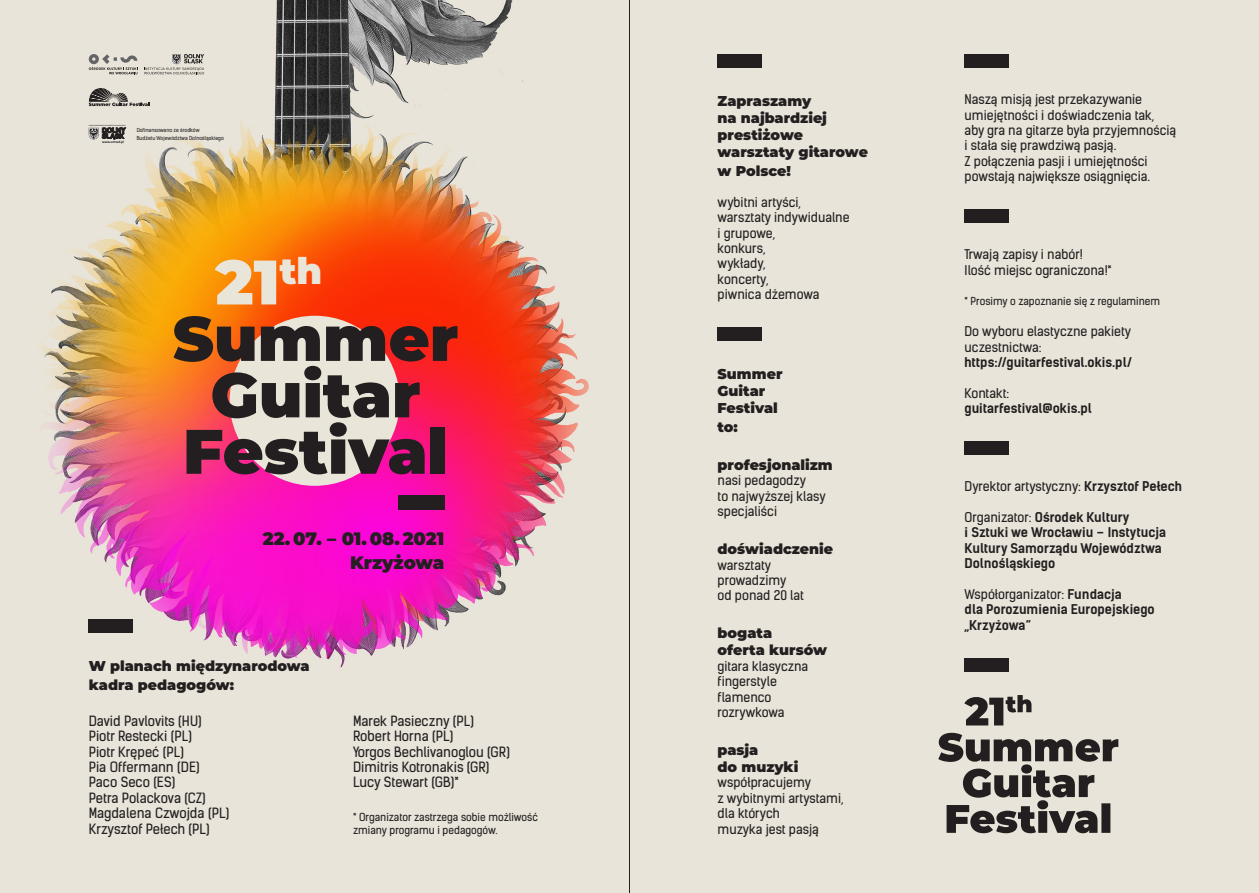
<style>
.page{position:relative;width:1259px;height:893px;background:#fff}
.page>*{position:absolute;margin:0;border:0;box-sizing:border-box;transform-origin:0 0}
.t1{font:900 62.7px "Montserrat";color:#231f20}
.t2{font:900 62.7px "Montserrat";color:#e9e5d9}
.t3{font:900 18px "Montserrat";letter-spacing:-.01em;color:#231f20}
.t4{font:900 14.25px/18.8px "Montserrat";color:#231f20}
.t5{font:13.5px "Kelson Sans";color:#231f20}
.t6{font:12.9px/15.5px "Kelson Sans";color:#231f20}
.t7{font:700 12.9px/15.5px "Kelson Sans";color:#231f20}
.t8{font:10.5px "Kelson Sans";color:#231f20}
.t9{font:5.25px "Kelson Sans";color:#231f20}
.t10{font:700 3.6px "Calibri";color:#231f20}
.s1{font-weight:700}
.s2{font-weight:400}
</style>
<div class="page">
<img style="left:0;top:0;width:629px;height:893px">
<div style="left:629px;top:0;width:630px;height:893px;background:#e8e4d9"></div>
<svg style="left:938px;top:733px;width:180px;height:100px"></svg>
<svg style="left:964px;top:695px;width:67px;height:30px"></svg>
<hr style="left:629px;top:0;width:1px;height:893px;background:#231f20">
<div style="left:89px;top:619px;width:44px;height:14px;background:#231f20"></div>
<div style="left:717px;top:54px;width:45px;height:14px;background:#231f20"></div>
<div style="left:717px;top:327px;width:45px;height:14px;background:#231f20"></div>
<div style="left:964px;top:54px;width:45px;height:14px;background:#231f20"></div>
<div style="left:964px;top:209px;width:45px;height:14px;background:#231f20"></div>
<div style="left:964px;top:441px;width:45px;height:14px;background:#231f20"></div>
<div style="left:964px;top:658px;width:45px;height:14px;background:#231f20"></div>
<svg style="left:89px;top:88px;width:60px;height:18px"></svg>
<svg style="left:89px;top:54px;width:49px;height:20px"></svg>
<svg style="left:144px;top:54px;width:60px;height:21px"></svg>
<svg style="left:89px;top:125px;width:37px;height:15px"></svg>
<div style="left:230px;top:316px;width:170px;height:170px;background:#e9e5d9;border-radius:50%"></div>
<div style="left:398px;top:495px;width:47px;height:15px;background:#231f20"></div>
<p class="t10" style="left:102px;top:140px;width:23px">www.umwd.pl</p>
<p class="t9" style="left:137px;top:127px;width:64px">Dofinansowano ze środków</p>
<p class="t9" style="left:137px;top:134px;width:89px">Budżetu Województwa Dolnośląskiego</p>
<p class="t2" style="left:215px;top:235px;width:108px">21<sup>th</sup></p>
<p class="t1" style="left:173px;top:292px;width:287px">Summer</p>
<p class="t1" style="left:210px;top:348px;width:211px">Guitar</p>
<p class="t1" style="left:183px;top:404px;width:267px">Festival</p>
<p class="t3" style="left:263px;top:525px;width:183px">22. 07. – 01. 08. 2021</p>
<p class="t3" style="left:350px;top:549px;width:96px">Krzyżowa</p>
<p class="t4" style="left:89px;top:655px;width:222px">W planach międzynarodowa kadra pedagogów:</p>
<p class="t5" style="left:89px;top:712px;width:115px">David Pavlovits (HU)</p>
<p class="t5" style="left:89px;top:728px;width:105px">Piotr Restecki (PL)</p>
<p class="t5" style="left:89px;top:743px;width:97px">Piotr Krępeć (PL)</p>
<p class="t5" style="left:89px;top:759px;width:113px">Pia Offermann (DE)</p>
<p class="t5" style="left:89px;top:774px;width:88px">Paco Seco (ES)</p>
<p class="t5" style="left:89px;top:789px;width:119px">Petra Polackova (CZ)</p>
<p class="t5" style="left:89px;top:805px;width:142px">Magdalena Czwojda (PL)</p>
<p class="t5" style="left:89px;top:820px;width:123px">Krzysztof Pełech (PL)</p>
<p class="t5" style="left:353px;top:712px;width:122px">Marek Pasieczny (PL)</p>
<p class="t5" style="left:353px;top:728px;width:102px">Robert Horna (PL)</p>
<p class="t5" style="left:353px;top:743px;width:158px">Yorgos Bechlivanoglou (GR)</p>
<p class="t5" style="left:353px;top:759px;width:138px">Dimitris Kotronakis (GR)</p>
<p class="t5" style="left:353px;top:774px;width:107px">Lucy Stewart (GB)*</p>
<p class="t8" style="left:353px;top:810px;width:186px">* Organizator zastrzega sobie możliwość</p>
<p class="t8" style="left:353px;top:823px;width:146px">zmiany programu i pedagogów.</p>
<p class="t4" style="left:717px;top:91px;width:95px">Zapraszamy</p>
<p class="t4" style="left:717px;top:108px;width:111px">na najbardziej</p>
<p class="t4" style="left:717px;top:125px;width:87px">prestiżowe</p>
<p class="t4" style="left:717px;top:142px;width:152px">warsztaty gitarowe</p>
<p class="t4" style="left:717px;top:161px;width:75px">w Polsce!</p>
<p class="t6" style="left:717px;top:194px;width:85px">wybitni artyści,</p>
<p class="t6" style="left:717px;top:210px;width:134px">warsztaty indywidualne</p>
<p class="t6" style="left:717px;top:225px;width:59px">i grupowe,</p>
<p class="t6" style="left:717px;top:240px;width:49px">konkurs,</p>
<p class="t6" style="left:717px;top:256px;width:49px">wykłady,</p>
<p class="t6" style="left:717px;top:271px;width:52px">koncerty,</p>
<p class="t6" style="left:717px;top:287px;width:103px">piwnica dżemowa</p>
<p class="t4" style="left:717px;top:364px;width:66px">Summer</p>
<p class="t4" style="left:717px;top:381px;width:49px">Guitar</p>
<p class="t4" style="left:717px;top:398px;width:62px">Festival</p>
<p class="t4" style="left:717px;top:417px;width:22px">to:</p>
<p class="t4" style="left:717px;top:455px;width:117px">profesjonalizm</p>
<p class="t6" style="left:717px;top:473px;width:90px">nasi pedagodzy</p>
<p class="t6" style="left:717px;top:488px;width:110px">to najwyższej klasy</p>
<p class="t6" style="left:717px;top:504px;width:61px">specjaliści</p>
<p class="t4" style="left:717px;top:539px;width:117px">doświadczenie</p>
<p class="t6" style="left:717px;top:557px;width:55px">warsztaty</p>
<p class="t6" style="left:717px;top:572px;width:70px">prowadzimy</p>
<p class="t6" style="left:717px;top:588px;width:88px">od ponad 20 lat</p>
<p class="t4" style="left:717px;top:623px;width:56px">bogata</p>
<p class="t4" style="left:717px;top:640px;width:111px">oferta kursów</p>
<p class="t6" style="left:717px;top:658px;width:92px">gitara klasyczna</p>
<p class="t6" style="left:717px;top:674px;width:61px">fingerstyle</p>
<p class="t6" style="left:717px;top:689px;width:55px">flamenco</p>
<p class="t6" style="left:717px;top:704px;width:69px">rozrywkowa</p>
<p class="t4" style="left:717px;top:740px;width:42px">pasja</p>
<p class="t4" style="left:717px;top:757px;width:82px">do muzyki</p>
<p class="t6" style="left:717px;top:775px;width:95px">współpracujemy</p>
<p class="t6" style="left:717px;top:790px;width:127px">z wybitnymi artystami,</p>
<p class="t6" style="left:717px;top:806px;width:64px">dla których</p>
<p class="t6" style="left:717px;top:821px;width:103px">muzyka jest pasją</p>
<p class="t6" style="left:964px;top:92px;width:191px">Naszą misją jest przekazywanie umiejętności i doświadczenia tak,</p>
<p class="t6" style="left:964px;top:122px;width:213px">aby gra na gitarze była przyjemnością</p>
<p class="t6" style="left:964px;top:138px;width:153px">i stała się prawdziwą pasją.</p>
<p class="t6" style="left:964px;top:153px;width:187px">Z połączenia pasji i umiejętności powstają największe osiągnięcia.</p>
<p class="t6" style="left:964px;top:247px;width:120px">Trwają zapisy i nabór!</p>
<p class="t6" style="left:964px;top:262px;width:149px">Ilość miejsc ograniczona!*</p>
<p class="t8" style="left:964px;top:295px;width:197px">* Prosimy o zapoznanie się z regulaminem</p>
<p class="t6" style="left:964px;top:324px;width:168px">Do wyboru elastyczne pakiety uczestnictwa:</p>
<p class="t7" style="left:964px;top:354px;width:169px">https://guitarfestival.okis.pl/</p>
<p class="t6" style="left:964px;top:385px;width:46px">Kontakt:</p>
<p class="t7" style="left:964px;top:401px;width:129px">guitarfestival@okis.pl</p>
<p class="t6" style="left:964px;top:479px;width:219px">Dyrektor artystyczny: <span class="s1">Krzysztof Pełech</span></p>
<p class="t7" style="left:964px;top:510px;width:203px"><span class="s2">Organizator:</span> Ośrodek Kultury<br>i Sztuki we Wrocławiu – Instytucja<br>Kultury Samorządu Województwa<br>Dolnośląskiego</p>
<p class="t7" style="left:964px;top:587px;width:192px"><span class="s2">Współorganizator:</span> Fundacja<br>dla Porozumienia Europejskiego „Krzyżowa”</p>
</div>
